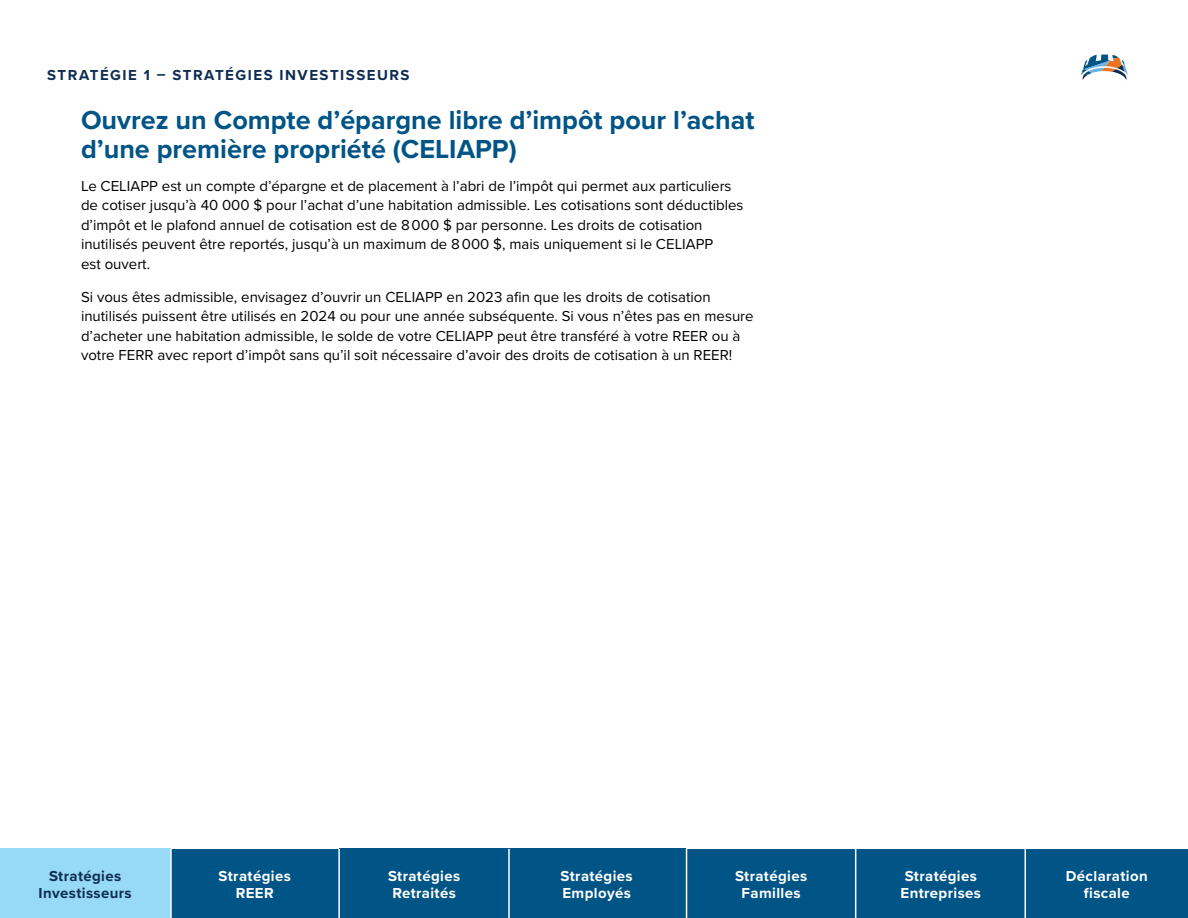
<style>
.page{position:relative;width:1188px;height:918px;background:#fff}
.page>*{position:absolute;margin:0;border:0;box-sizing:border-box;transform-origin:0 0}
.t1{font:700 27px/28.5px "Proxima Nova";color:#005486}
.body_copy{font:15px/19.5px "Proxima Nova";color:#000}
.t2{font:700 15px/16.5px "Proxima Nova";letter-spacing:.025em;color:#fff;text-align:center}
.t3{font:700 15px "Proxima Nova";letter-spacing:.095em;color:#0f2d52}
.t4{font:700 15px/16.5px "Proxima Nova";letter-spacing:.025em;color:#0f2d52;text-align:center}
</style>
<div class="page">
<div style="left:686px;top:849px;width:170px;height:69px;background:#005486"></div>
<div style="left:507px;top:849px;width:179px;height:69px;background:#005486"></div>
<div style="left:339px;top:849px;width:170px;height:69px;background:#005486"></div>
<div style="left:170px;top:849px;width:170px;height:69px;background:#005486"></div>
<div style="left:0;top:849px;width:170px;height:69px;background:#97daf8"></div>
<div style="left:856px;top:849px;width:170px;height:69px;background:#005486"></div>
<div style="left:1026px;top:849px;width:162px;height:69px;background:#005486"></div>
<hr style="left:170px;top:849px;width:2px;height:69px;background:#fff">
<hr style="left:338px;top:849px;width:2px;height:69px;background:#fff">
<hr style="left:508px;top:849px;width:2px;height:69px;background:#fff">
<hr style="left:686px;top:849px;width:1px;height:69px;background:#fff">
<hr style="left:855px;top:849px;width:1px;height:69px;background:#fff">
<hr style="left:1024px;top:849px;width:2px;height:69px;background:#fff">
<svg style="left:1081px;top:55px;width:47px;height:26px"></svg>
<p class="t3" style="left:47px;top:63px;width:364px">STRATÉGIE 1 – STRATÉGIES INVESTISSEURS</p>
<h3 class="t1" style="left:81px;top:105px;width:675px">Ouvrez un Compte d’épargne libre d’impôt pour l’achat d’une première propriété (CELIAPP)</h3>
<p class="body_copy" style="left:81px;top:175px;width:664px">Le CELIAPP est un compte d’épargne et de placement à l’abri de l’impôt qui permet aux particuliers de cotiser jusqu’à 40 000 $ pour l’achat d’une habitation admissible. Les cotisations sont déductibles d’impôt et le plafond annuel de cotisation est de 8 000 $ par personne. Les droits de cotisation inutilisés peuvent être reportés, jusqu’à un maximum de 8 000 $, mais uniquement si le CELIAPP<br>est ouvert.</p>
<p class="body_copy" style="left:81px;top:286px;width:674px">Si vous êtes admissible, envisagez d’ouvrir un CELIAPP en 2023 afin que les droits de cotisation inutilisés puissent être utilisés en 2024 ou pour une année subséquente. Si vous n’êtes pas en mesure d’acheter une habitation admissible, le solde de votre CELIAPP peut être transféré à votre REER ou à votre FERR avec report d’impôt sans qu’il soit nécessaire d’avoir des droits de cotisation à un REER!</p>
<p class="t4" style="left:39px;top:868px;width:95px">Stratégies<br>Investisseurs</p>
<p class="t2" style="left:901px;top:868px;width:82px;text-align:left">Stratégies<br>Entreprises</p>
<p class="t2" style="left:1066px;top:868px;width:83px">Déclaration fiscale</p>
<p class="t2" style="left:388px;top:868px;width:74px;text-align:left">Stratégies<br>Retraités</p>
<p class="t2" style="left:561px;top:868px;width:74px;text-align:left">Stratégies<br>Employés</p>
<p class="t2" style="left:219px;top:868px;width:74px">Stratégies<br>REER</p>
<p class="t2" style="left:735px;top:868px;width:74px">Stratégies<br>Familles</p>
</div>
